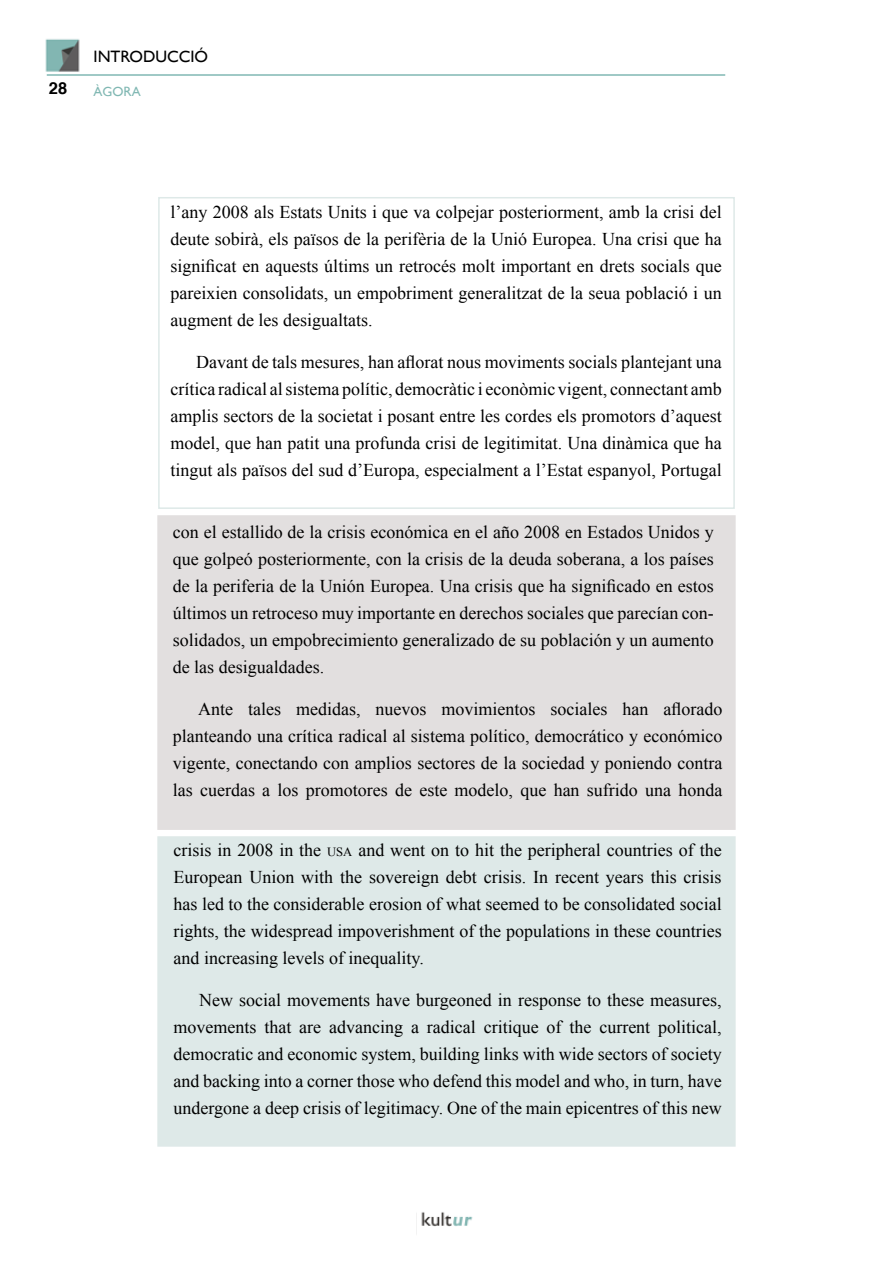
<style>
.page{position:relative;width:893px;height:1263px;background:#fff}
.page>*{position:absolute;margin:0;border:0;box-sizing:border-box;transform-origin:0 0}
.t1{font:18px/27px "Times New Roman";color:#000;text-align:justify}
.t2{font:16.5px "Gill Sans";color:#000}
.t3{font:700 16.5px "Helvetica";color:#000}
.t4{font:13.5px "Gill Sans";color:#81b8b3}
.s1{font-size:12.6px}
</style>
<div class="page">
<hr style="left:47px;top:74px;width:678px;height:2px;background:#81b8b3">
<img style="left:45px;top:39px;width:35px;height:33px">
<img style="left:421px;top:1212px;width:52px;height:15px">
<div style="left:158px;top:197px;width:577px;height:312px;border:2px solid #dee9e8"></div>
<div style="left:157px;top:515px;width:579px;height:315px;background:#e2dfdf"></div>
<div style="left:157px;top:836px;width:579px;height:311px;background:#dee9e8"></div>
<p class="t3" style="left:49px;top:75px;width:20px">28</p>
<p class="t2" style="left:94px;top:47px;width:116px">INTRODUCCIÓ</p>
<p class="t4" style="left:94px;top:83px;width:49px">ÀGORA</p>
<p class="t1" style="left:171px;top:198px;width:553px">l’any 2008 als Estats Units i que va colpejar posteriorment, amb la crisi del deute sobirà, els països de la perifèria de la Unió Europea. Una crisi que ha significat en aquests últims un retrocés molt important en drets socials que pareixien consolidats, un empobriment generalitzat de la seua població i un augment de les desigualtats.</p>
<p class="t1" style="left:171px;top:348px;width:553px;text-indent:26px">Davant de tals mesures, han aflorat nous moviments socials plantejant una crítica radical al sistema polític, democràtic i econòmic vigent, connectant amb amplis sectors de la societat i posant entre les cordes els promotors d’aquest model, que han patit una profunda crisi de legitimitat. Una dinàmica que ha tingut als països del sud d’Europa, especialment a l’Estat espanyol, Portugal</p>
<p class="t1" style="left:173px;top:518px;width:543px">con el estallido de la crisis económica en el año 2008 en Estados Unidos y que golpeó posteriormente, con la crisis de la deuda soberana, a los países de la periferia de la Unión Europea. Una crisis que ha significado en estos últimos un retroceso muy importante en derechos sociales que parecían con&shy;solidados, un empobrecimiento generalizado de su población y un aumento de las desigualdades.</p>
<p class="t1" style="left:173px;top:695px;width:551px;text-indent:26px">Ante tales medidas, nuevos movimientos sociales han aflorado planteando una crítica radical al sistema político, democrático y económico vigente, conectando con amplios sectores de la sociedad y poniendo contra las cuerdas a los promotores de este modelo, que han sufrido una honda</p>
<p class="t1" style="left:174px;top:836px;width:550px">crisis in 2008 in the <span class="s1">USA</span> and went on to hit the peripheral countries of the European Union with the sovereign debt crisis. In recent years this crisis has led to the considerable erosion of what seemed to be consolidated social rights, the widespread impoverishment of the populations in these countries and increasing levels of inequality.</p>
<p class="t1" style="left:174px;top:986px;width:550px;text-indent:26px">New social movements have burgeoned in response to these measures, movements that are advancing a radical critique of the current political, democratic and economic system, building links with wide sectors of society and backing into a corner those who defend this model and who, in turn, have undergone a deep crisis of legitimacy. One of the main epicentres of this new</p>
</div>
